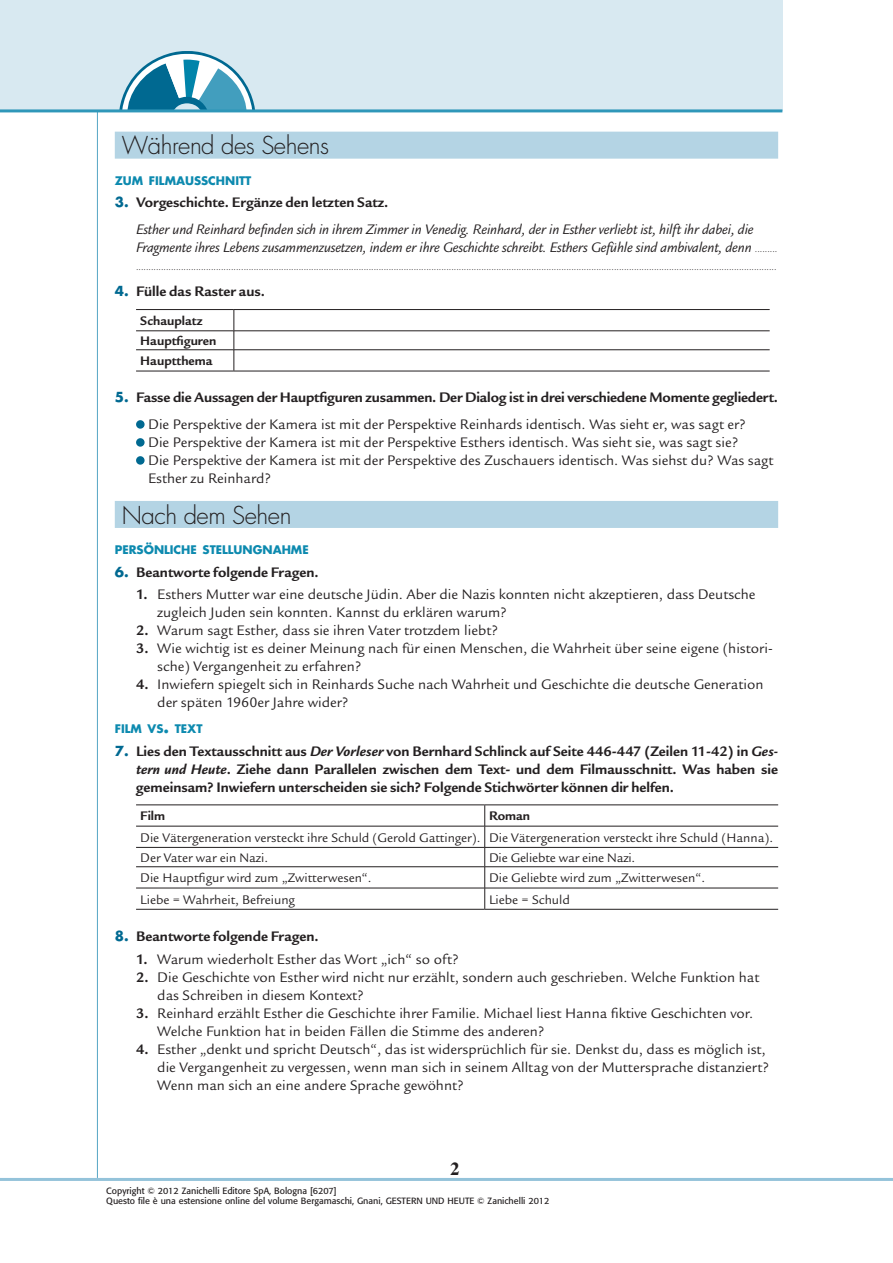
<style>
.page{position:relative;width:893px;height:1263px;background:#fff}
.page>*{position:absolute;margin:0;border:0;box-sizing:border-box;transform-origin:0 0}
.t1{font:300 24px "Futura";letter-spacing:-.02em;color:#231f20}
.t2{font:700 18px "Times Ten";color:#231f20}
.t3{font:15px/18px "Legacy San ITC";color:#231f20}
.t4{font:700 15px/18px "Legacy San ITC";color:#231f20;text-align:center}
.t5{font:italic 15px/26.5px "Legacy San ITC";letter-spacing:-.01em;color:#231f20}
.t6{font:13.5px/20.2px "Legacy San ITC";color:#231f20}
.t7{font:700 13.5px/20.1px "Legacy San ITC";color:#231f20}
.t8{font:700 11.55px "Futura";color:#0d8aaf}
.t9{font:9px "Legacy San ITC";color:#231f20}
.t10{font:9px/10.5px "Formata";color:#231f20}
.s1{font-family:"Futura";font-weight:700;font-style:normal;font-size:13.5px;color:#006991}
.s2{font-weight:700;font-style:normal}
.s3{font-style:normal;font-size:9px}
.s4{font-family:"Futura";font-size:13.5px;color:#006991}
.s5{font-weight:400}
.s6{font-weight:700}
.s7{font-size:16.5px}
.s8{font-style:italic}
</style>
<div class="page">
<div style="left:0;top:0;width:782px;height:111px;background:#d8e9f1"></div>
<hr style="left:97px;top:111px;width:1px;height:1067px;background:#56a5c4">
<hr style="left:0;top:1178px;width:893px;height:3px;background:#94c3da">
<svg style="left:119px;top:51px;width:136px;height:58px"></svg>
<hr style="left:0;top:109px;width:782px;height:3px;background:#2f97b9">
<div style="left:115px;top:132px;width:663px;height:27px;background:#b4d4e4"></div>
<div style="left:115px;top:501px;width:663px;height:27px;background:#b4d4e4"></div>
<hr style="left:136px;top:331px;width:98px;height:1px;background:#231f20">
<hr style="left:234px;top:331px;width:536px;height:1px;background:#231f20">
<svg style="left:234px;top:310px;width:1px;height:61px"></svg>
<hr style="left:136px;top:309px;width:98px;height:1px;background:#231f20">
<hr style="left:234px;top:309px;width:536px;height:1px;background:#231f20">
<hr style="left:136px;top:371px;width:98px;height:1px;background:#231f20">
<hr style="left:234px;top:371px;width:536px;height:1px;background:#231f20">
<hr style="left:136px;top:349px;width:98px;height:1px;background:#231f20">
<hr style="left:234px;top:349px;width:536px;height:1px;background:#231f20">
<div style="left:136px;top:420px;width:9px;height:9px;background:#006991;border-radius:50%"></div>
<div style="left:136px;top:438px;width:9px;height:9px;background:#006991;border-radius:50%"></div>
<div style="left:136px;top:456px;width:9px;height:9px;background:#006991;border-radius:50%"></div>
<hr style="left:136px;top:826px;width:349px;height:1px;background:#231f20">
<hr style="left:485px;top:826px;width:293px;height:1px;background:#231f20">
<hr style="left:136px;top:847px;width:349px;height:1px;background:#231f20">
<hr style="left:485px;top:847px;width:293px;height:1px;background:#231f20">
<hr style="left:136px;top:866px;width:349px;height:1px;background:#231f20">
<hr style="left:485px;top:866px;width:293px;height:1px;background:#231f20">
<svg style="left:484px;top:805px;width:1px;height:104px"></svg>
<hr style="left:136px;top:804px;width:349px;height:1px;background:#231f20">
<hr style="left:485px;top:804px;width:293px;height:1px;background:#231f20">
<hr style="left:136px;top:888px;width:349px;height:1px;background:#231f20">
<hr style="left:485px;top:888px;width:293px;height:1px;background:#231f20">
<hr style="left:136px;top:909px;width:349px;height:1px;background:#231f20">
<hr style="left:485px;top:909px;width:293px;height:1px;background:#231f20">
<h1 class="t1" style="left:122px;top:131px;width:209px">Während des Sehens</h1>
<p class="t8" style="left:115px;top:173px;width:138px">ZUM FILMAUSSCHNITT</p>
<p class="t5" style="left:136px;top:190px;width:619px;text-indent:-21px"><span class="s1">3.</span> <span class="s2">Vorgeschichte. Ergänze den letzten Satz.<br></span>Esther und Reinhard befinden sich in ihrem Zimmer in Venedig. Reinhard, der in Esther verliebt ist, hilft ihr dabei, die</p>
<p class="t5" style="left:136px;top:234px;width:643px">Fragmente ihres Lebens zusammenzusetzen, indem er ihre Geschichte schreibt. Esthers Gefühle sind ambivalent, denn <span class="s3">.........</span></p>
<p class="t9" style="left:136px;top:262px;width:642px">................................................................................................................................................................................................................................................................</p>
<p class="t4" style="left:115px;top:283px;width:152px"><span class="s4">4.</span> Fülle das Raster aus.</p>
<p class="t7" style="left:140px;top:311px;width:78px">Schauplatz<br>Hauptfiguren<br>Hauptthema</p>
<p class="t4" style="left:115px;top:384px;width:665px;line-height:26.5px"><span class="s4">5.</span> Fasse die Aussagen der Hauptfiguren zusammen. Der Dialog ist in drei verschiedene Momente gegliedert.<br><span class="s5">Die Perspektive der Kamera ist mit der Perspektive Reinhards identisch. Was sieht er, was sagt er?</span></p>
<p class="t3" style="left:148px;top:433px;width:627px">Die Perspektive der Kamera ist mit der Perspektive Esthers identisch. Was sieht sie, was sagt sie?<br>Die Perspektive der Kamera ist mit der Perspektive des Zuschauers identisch. Was siehst du? Was sagt<br>Esther zu Reinhard?</p>
<h1 class="t1" style="left:122px;top:500px;width:171px">Nach dem Sehen</h1>
<p class="t8" style="left:115px;top:542px;width:195px">PERSÖNLICHE STELLUNGNAHME</p>
<p class="t4" style="left:115px;top:563px;width:205px"><span class="s4">6.</span> Beantworte folgende Fragen.</p>
<p class="t3" style="left:157px;top:585px;width:600px;text-indent:-21px"><span class="s6">1.</span> Esthers Mutter war eine deutsche Jüdin. Aber die Nazis konnten nicht akzeptieren, dass Deutsche zugleich Juden sein konnten. Kannst du erklären warum?</p>
<p class="t3" style="left:136px;top:621px;width:363px"><span class="s6">2.</span> Warum sagt Esther, dass sie ihren Vater trotzdem liebt?</p>
<p class="t3" style="left:157px;top:639px;width:617px;text-indent:-21px"><span class="s6">3.</span> Wie wichtig ist es deiner Meinung nach für einen Menschen, die Wahrheit über seine eigene (histori&shy;sche) Vergangenheit zu erfahren?</p>
<p class="t3" style="left:157px;top:675px;width:608px;text-indent:-21px"><span class="s6">4.</span> Inwiefern spiegelt sich in Reinhards Suche nach Wahrheit und Geschichte die deutsche Generation der späten 1960er Jahre wider?</p>
<p class="t8" style="left:115px;top:721px;width:89px">FILM VS<span class="s7">.</span> TEXT</p>
<p class="t4" style="left:136px;top:742px;width:644px;text-align:justify;text-indent:-21px"><span class="s4">7.</span> Lies den Textausschnitt aus <span class="s8">Der Vorleser</span> von Bernhard Schlinck auf Seite 446-447 (Zeilen 11-42) in <span class="s8">Ges&shy;tern und Heute</span>. Ziehe dann Parallelen zwischen dem Text- und dem Filmausschnitt. Was haben sie gemeinsam? Inwiefern unterscheiden sie sich? Folgende Stichwörter können dir helfen.</p>
<p class="t7" style="left:140px;top:806px;width:26px">Film</p>
<p class="t7" style="left:489px;top:806px;width:43px">Roman</p>
<p class="t6" style="left:140px;top:827px;width:634px">Die Vätergeneration versteckt ihre Schuld (Gerold Gattinger). Die Vätergeneration versteckt ihre Schuld (Hanna).<br>Der Vater war ein Nazi.</p>
<p class="t6" style="left:489px;top:848px;width:148px">Die Geliebte war eine Nazi.</p>
<p class="t6" style="left:140px;top:868px;width:233px">Die Hauptfigur wird zum „Zwitterwesen“.</p>
<p class="t6" style="left:489px;top:868px;width:218px">Die Geliebte wird zum „Zwitterwesen“.</p>
<p class="t6" style="left:140px;top:889px;width:156px">Liebe = Wahrheit, Befreiung</p>
<p class="t6" style="left:489px;top:889px;width:82px">Liebe = Schuld</p>
<p class="t4" style="left:115px;top:928px;width:205px"><span class="s4">8.</span> Beantworte folgende Fragen.</p>
<p class="t3" style="left:136px;top:950px;width:324px"><span class="s6">1.</span> Warum wiederholt Esther das Wort „ich“ so oft?</p>
<p class="t3" style="left:157px;top:968px;width:604px;text-indent:-21px"><span class="s6">2.</span> Die Geschichte von Esther wird nicht nur erzählt, sondern auch geschrieben. Welche Funktion hat das Schreiben in diesem Kontext?</p>
<p class="t3" style="left:157px;top:1004px;width:597px;text-indent:-21px"><span class="s6">3.</span> Reinhard erzählt Esther die Geschichte ihrer Familie. Michael liest Hanna fiktive Geschichten vor.<br>Welche Funktion hat in beiden Fällen die Stimme des anderen?</p>
<p class="t3" style="left:157px;top:1040px;width:613px;text-indent:-21px"><span class="s6">4.</span> Esther „denkt und spricht Deutsch“, das ist widersprüchlich für sie. Denkst du, dass es möglich ist, die Vergangenheit zu vergessen, wenn man sich in seinem Alltag von der Muttersprache distanziert?<br>Wenn man sich an eine andere Sprache gewöhnt?</p>
<p class="t2" style="left:451px;top:1157px;width:10px">2</p>
<p class="t10" style="left:106px;top:1185px;width:445px">Copyright © 2012 Zanichelli Editore SpA, Bologna [6207]<br>Questo file è una estensione online del volume Bergamaschi, Gnani, GESTERN UND HEUTE © Zanichelli 2012</p>
</div>
